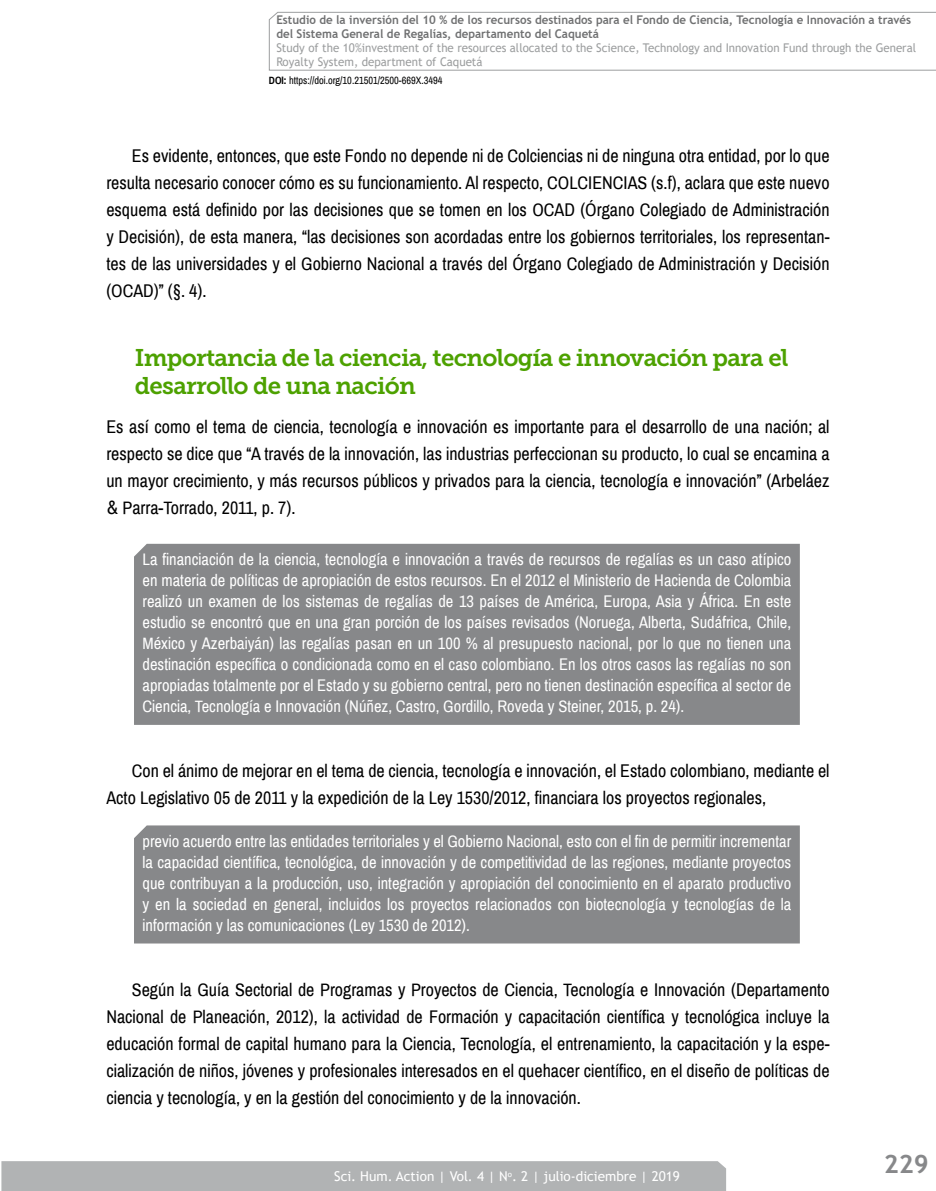
<style>
.page{position:relative;width:936px;height:1191px;background:#fff}
.page>*{position:absolute;margin:0;border:0;box-sizing:border-box;transform-origin:0 0}
.t1{font:700 25.5px "Trebuchet MS";color:#87888a}
.segundo_titulo_nivel{font:24px/27px "Museo Slab 700";letter-spacing:-.03em;color:#4da100}
.TEXTO_NORMAL{font:18px/27px "Archivo Narrow";color:#000;text-align:justify}
.TEXTO_NORMAL_solo_pr{font:18px/27px "Archivo Narrow";color:#000;text-align:justify}
.cita{font:16.5px/21px "Archivo Narrow";color:#fff;text-align:justify}
.t2{font:13.5px "Trebuchet MS";color:#fff}
.t3{font:700 12px/13.8px "Trebuchet MS";color:#707172;scale:.96 1}
.t4{font:12px/13.8px "Trebuchet MS";color:#9c9e9f;scale:.96 1}
.t5{font:10.5px "Archivo Narrow";color:#000}
.s1{font-weight:700}
.s2{font-family:"Arena Condensed"}
</style>
<div class="page">
<div style="left:1px;top:1161px;width:725px;height:30px;background:#b1b3b4"></div>
<svg style="left:268px;top:12px;width:667px;height:59px"></svg>
<div style="left:134px;top:544px;width:665px;height:181px;background:#87888a"></div>
<div style="left:134px;top:825px;width:665px;height:118px;background:#87888a"></div>
<p class="t3" style="left:276px;top:13px;width:662px">Estudio de la inversión del 10 % de los recursos destinados para el Fondo de Ciencia, Tecnología e Innovación a través del Sistema General de Regalías, departamento del Caquetá</p>
<p class="t4" style="left:276px;top:41px;width:668px">Study of the 10%investment of the resources allocated to the Science, Technology and Innovation Fund through the General<br>Royalty System, department of Caquetá</p>
<p class="t5" style="left:269px;top:74px;width:175px"><span class="s1">DOI:</span> https://doi.org/10.21501/2500-669X.3494</p>
<p class="TEXTO_NORMAL" style="left:106px;top:142px;width:724px;text-indent:26px">Es evidente, entonces, que este Fondo no depende ni de Colciencias ni de ninguna otra entidad, por lo que resulta necesario conocer cómo es su funcionamiento. Al respecto, COLCIENCIAS (s.f), aclara que este nuevo esquema está definido por las decisiones que se tomen en los OCAD (Órgano Colegiado de Administración y Decisión), de esta manera, “las decisiones son acordadas entre los gobiernos territoriales, los representan&shy;tes de las universidades y el Gobierno Nacional a través del Órgano Colegiado de Administración y Decisión (OCAD)” (§. 4).</p>
<p class="segundo_titulo_nivel" style="left:135px;top:345px;width:655px">Importancia de la ciencia, tecnología e innovación para el desarrollo de una nación</p>
<p class="TEXTO_NORMAL_solo_pr" style="left:106px;top:414px;width:724px">Es así como el tema de ciencia, tecnología e innovación es importante para el desarrollo de una nación; al respecto se dice que “A través de la innovación, las industrias perfeccionan su producto, lo cual se encamina a un mayor crecimiento, y más recursos públicos y privados para la ciencia, tecnología e innovación” (Arbeláez <span class="s2">&amp;</span> Parra-Torrado, 2011, p. 7).</p>
<p class="cita" style="left:142px;top:549px;width:650px">La financiación de la ciencia, tecnología e innovación a través de recursos de regalías es un caso atípico en materia de políticas de apropiación de estos recursos. En el 2012 el Ministerio de Hacienda de Colombia realizó un examen de los sistemas de regalías de 13 países de América, Europa, Asia y África. En este estudio se encontró que en una gran porción de los países revisados (Noruega, Alberta, Sudáfrica, Chile, México y Azerbaiyán) las regalías pasan en un 100 % al presupuesto nacional, por lo que no tienen una destinación específica o condicionada como en el caso colombiano. En los otros casos las regalías no son apropiadas totalmente por el Estado y su gobierno central, pero no tienen destinación específica al sector de Ciencia, Tecnología e Innovación (Núñez, Castro, Gordillo, Roveda y Steiner, 2015, p. 24).</p>
<p class="TEXTO_NORMAL" style="left:106px;top:758px;width:724px;text-indent:26px">Con el ánimo de mejorar en el tema de ciencia, tecnología e innovación, el Estado colombiano, mediante el<br>Acto Legislativo 05 de 2011 y la expedición de la Ley 1530/2012, financiara los proyectos regionales,</p>
<p class="cita" style="left:142px;top:831px;width:650px">previo acuerdo entre las entidades territoriales y el Gobierno Nacional, esto con el fin de permitir incrementar la capacidad científica, tecnológica, de innovación y de competitividad de las regiones, mediante proyectos que contribuyan a la producción, uso, integración y apropiación del conocimiento en el aparato productivo y en la sociedad en general, incluidos los proyectos relacionados con biotecnología y tecnologías de la información y las comunicaciones (Ley 1530 de 2012).</p>
<p class="TEXTO_NORMAL" style="left:106px;top:976px;width:724px;text-indent:26px">Según la Guía Sectorial de Programas y Proyectos de Ciencia, Tecnología e Innovación (Departamento Nacional de Planeación, 2012), la actividad de Formación y capacitación científica y tecnológica incluye la educación formal de capital humano para la Ciencia, Tecnología, el entrenamiento, la capacitación y la espe&shy;cialización de niños, jóvenes y profesionales interesados en el quehacer científico, en el diseño de políticas de ciencia y tecnología, y en la gestión del conocimiento y de la innovación.</p>
<p class="t2" style="left:334px;top:1167px;width:347px">Sci. Hum. Action | Vol. 4 | N<sup>o</sup>. 2 | julio-diciembre | 2019</p>
<h1 class="t1" style="left:883px;top:1147px;width:46px">229</h1>
</div>
